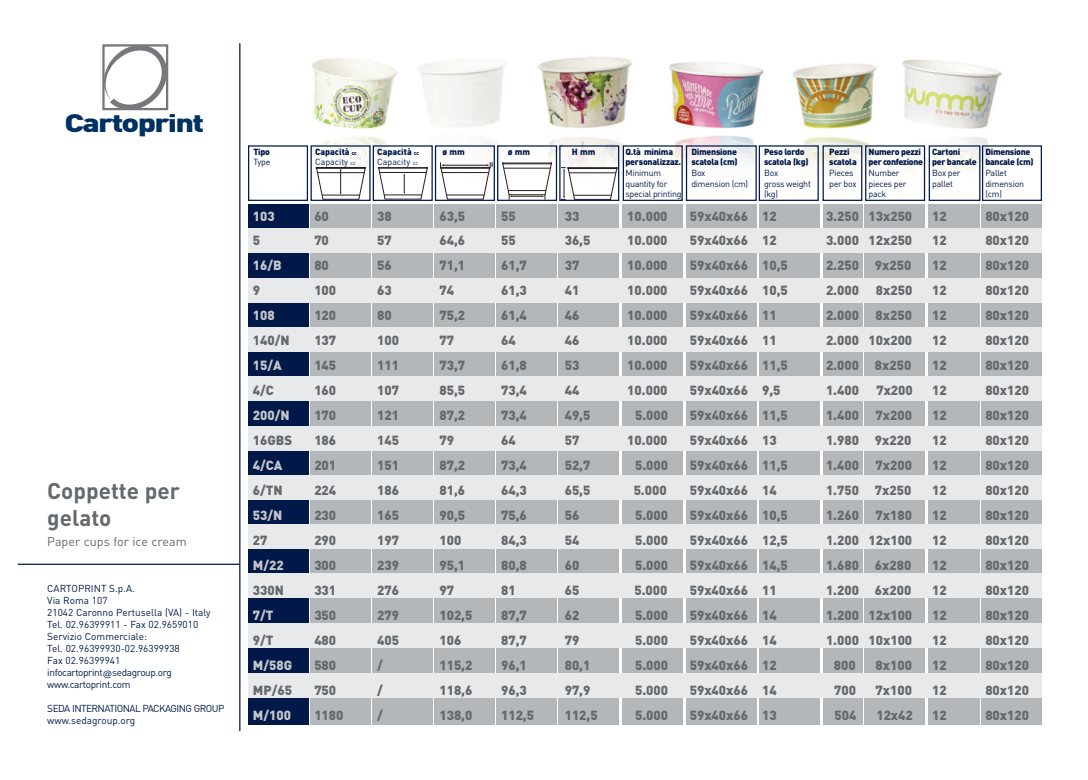
<style>
.page{position:relative;width:1088px;height:780px;background:#fff}
.page>*{position:absolute;margin:0;border:0;box-sizing:border-box;transform-origin:0 0}
.t1{font:900 24.88px "DIN";letter-spacing:-.055em;color:#003163;scale:1.3 1}
.t2{font:700 22.5px/27px "DIN";color:#64696d}
.t3{font:900 13.12px/25px "DIN";color:#64696d}
.t4{font:900 13.12px "DIN";color:#c5c6c9}
.t5{font:12.5px "DIN";color:#64696d}
.t6{font:10px/12px "DIN";color:#001949}
.t7{font:10px/12px "DIN";letter-spacing:-.05em;color:#001949}
.t8{font:900 8.75px/10.5px "DIN";letter-spacing:-.03em;color:#001949}
.t9{font:8.75px/10.5px "DIN";letter-spacing:-.025em;color:#001949}
.t10{font:900 8.75px/9.9px "DIN";color:#001949}
.s1{font-family:"Helvetica"}
.s2{font-size:5.5px}
.s3{font-weight:400}
.s4{font-weight:400;font-size:5.5px}
</style>
<div class="page">
<div style="left:982px;top:204px;width:60px;height:520px;background:#b4b7ba"></div>
<div style="left:928px;top:204px;width:52px;height:520px;background:#b4b7ba"></div>
<svg style="left:102px;top:47px;width:65px;height:64px"></svg>
<div style="left:102px;top:44px;width:66px;height:66px;border:2px solid #76787b"></div>
<img style="left:312px;top:56px;width:691px;height:145px">
<hr style="left:239px;top:43px;width:1px;height:688px;background:#001949">
<hr style="left:18px;top:563px;width:222px;height:2px;background:#001949">
<div style="left:248px;top:204px;width:60px;height:520px;background:#001949"></div>
<div style="left:310px;top:204px;width:60px;height:520px;background:#b4b7ba"></div>
<div style="left:372px;top:204px;width:60px;height:520px;background:#b4b7ba"></div>
<div style="left:435px;top:204px;width:60px;height:520px;background:#b4b7ba"></div>
<div style="left:497px;top:204px;width:60px;height:520px;background:#b4b7ba"></div>
<div style="left:559px;top:204px;width:60px;height:520px;background:#b4b7ba"></div>
<div style="left:622px;top:204px;width:60px;height:520px;background:#b4b7ba"></div>
<div style="left:759px;top:204px;width:60px;height:520px;background:#b4b7ba"></div>
<div style="left:823px;top:204px;width:39px;height:520px;background:#b4b7ba"></div>
<div style="left:865px;top:204px;width:60px;height:520px;background:#b4b7ba"></div>
<div style="left:686px;top:204px;width:71px;height:520px;background:#b4b7ba"></div>
<div style="left:248px;top:145px;width:60px;height:56px;border:1px solid #001949"></div>
<svg style="left:316px;top:167px;width:50px;height:32px"></svg>
<div style="left:310px;top:145px;width:61px;height:56px;border:1px solid #001949"></div>
<svg style="left:378px;top:167px;width:50px;height:32px"></svg>
<div style="left:373px;top:145px;width:60px;height:56px;border:1px solid #001949"></div>
<svg style="left:502px;top:163px;width:50px;height:36px"></svg>
<hr style="left:512px;top:196px;width:30px;height:1px;background:#231f20">
<div style="left:497px;top:145px;width:60px;height:56px;border:1px solid #001949"></div>
<svg style="left:561px;top:167px;width:56px;height:32px"></svg>
<div style="left:559px;top:145px;width:60px;height:56px;border:1px solid #001949"></div>
<div style="left:623px;top:145px;width:60px;height:56px;border:1px solid #001949"></div>
<div style="left:759px;top:145px;width:60px;height:56px;border:1px solid #001949"></div>
<div style="left:822px;top:145px;width:40px;height:56px;border:1px solid #001949"></div>
<div style="left:865px;top:145px;width:60px;height:56px;border:1px solid #001949"></div>
<div style="left:248px;top:673px;width:794px;height:24px;background:#e8e9eb"></div>
<div style="left:248px;top:228px;width:794px;height:25px;background:#e8e9eb"></div>
<div style="left:248px;top:278px;width:794px;height:24px;background:#e8e9eb"></div>
<div style="left:248px;top:327px;width:794px;height:25px;background:#e8e9eb"></div>
<div style="left:248px;top:376px;width:794px;height:25px;background:#e8e9eb"></div>
<div style="left:248px;top:426px;width:794px;height:24px;background:#e8e9eb"></div>
<div style="left:248px;top:475px;width:794px;height:24px;background:#e8e9eb"></div>
<div style="left:248px;top:524px;width:794px;height:25px;background:#e8e9eb"></div>
<div style="left:248px;top:573px;width:794px;height:25px;background:#e8e9eb"></div>
<div style="left:248px;top:623px;width:794px;height:24px;background:#e8e9eb"></div>
<div style="left:435px;top:145px;width:60px;height:56px;border:1px solid #001949"></div>
<div style="left:686px;top:145px;width:71px;height:56px;border:1px solid #001949"></div>
<svg style="left:440px;top:162px;width:53px;height:37px"></svg>
<div style="left:929px;top:145px;width:51px;height:56px;border:1px solid #001949"></div>
<div style="left:982px;top:145px;width:60px;height:56px;border:1px solid #001949"></div>
<h1 class="t1" style="left:65px;top:114px;width:109px">Cartoprint</h1>
<h2 class="t2" style="left:47px;top:479px;width:134px">Coppette per gelato</h2>
<p class="t5" style="left:47px;top:536px;width:141px">Paper cups for ice cream</p>
<p class="t6" style="left:47px;top:583px;width:165px">CARTOPRINT S.p.A.<br>Via Roma 107<br>21042 Caronno Pertusella (VA) - Italy<br>Tel. 02.96399911 - Fax 02.9659010<br>Servizio Commerciale:<br>Tel. 02.96399930-02.96399938<br>Fax 02.96399941 infocartoprint<span class="s1">@</span>sedagroup.org www.cartoprint.com</p>
<p class="t7" style="left:47px;top:703px;width:179px">SEDA INTERNATIONAL PACKAGING GROUP www.sedagroup.org</p>
<p class="t8" style="left:253px;top:147px;width:18px">Tipo</p>
<p class="t9" style="left:253px;top:158px;width:19px">Type</p>
<p class="t8" style="left:625px;top:147px;width:57px">Q.tà minima personalizzaz.</p>
<p class="t9" style="left:625px;top:169px;width:58px">Minimum quantity for special printing</p>
<p class="t10" style="left:315px;top:148px;width:43px">Capacità <span class="s2">cc<br></span><span class="s3">Capacity</span> <span class="s4">cc</span></p>
<p class="t10" style="left:377px;top:148px;width:43px">Capacità <span class="s2">cc<br></span><span class="s3">Capacity</span> <span class="s4">cc</span></p>
<p class="t8" style="left:443px;top:147px;width:24px">ø mm</p>
<p class="t8" style="left:508px;top:147px;width:24px">ø mm</p>
<p class="t8" style="left:572px;top:147px;width:25px">H mm</p>
<p class="t8" style="left:691px;top:147px;width:48px">Dimensione scatola (cm)</p>
<p class="t9" style="left:691px;top:169px;width:58px">Box<br>dimension (cm)</p>
<p class="t8" style="left:764px;top:147px;width:46px">Peso lordo scatola (kg)</p>
<p class="t9" style="left:764px;top:169px;width:48px">Box<br>gross weight (kg)</p>
<p class="t8" style="left:829px;top:147px;width:29px">Pezzi scatola</p>
<p class="t9" style="left:829px;top:169px;width:29px">Pieces per box</p>
<p class="t8" style="left:868px;top:147px;width:56px">Numero pezzi per confezione</p>
<p class="t9" style="left:868px;top:169px;width:40px">Number pieces per pack</p>
<p class="t4" style="left:253px;top:211px;width:23px">103</p>
<p class="t3" style="left:253px;top:229px;width:9px">5</p>
<p class="t4" style="left:253px;top:261px;width:30px">16/B</p>
<p class="t3" style="left:253px;top:279px;width:9px">9</p>
<p class="t4" style="left:253px;top:311px;width:23px">108</p>
<p class="t3" style="left:253px;top:329px;width:38px">140/N</p>
<p class="t4" style="left:253px;top:361px;width:30px">15/A</p>
<p class="t3" style="left:253px;top:379px;width:22px">4/C</p>
<p class="t4" style="left:253px;top:411px;width:38px">200/N</p>
<p class="t3" style="left:253px;top:429px;width:41px">16GBS</p>
<p class="t4" style="left:253px;top:460px;width:31px">4/CA</p>
<p class="t3" style="left:253px;top:479px;width:31px">6/TN</p>
<p class="t4" style="left:253px;top:510px;width:31px">53/N</p>
<p class="t3" style="left:253px;top:529px;width:16px">27</p>
<p class="t4" style="left:253px;top:560px;width:32px">M/22</p>
<p class="t3" style="left:253px;top:579px;width:33px">330N</p>
<p class="t4" style="left:253px;top:610px;width:22px">7/T</p>
<p class="t3" style="left:253px;top:628px;width:22px">9/T</p>
<p class="t4" style="left:253px;top:660px;width:41px">M/58G</p>
<p class="t3" style="left:253px;top:678px;width:41px">MP/65</p>
<p class="t4" style="left:253px;top:710px;width:40px">M/100</p>
<p class="t3" style="left:314px;top:204px;width:31px">60<br>70<br>80<br>100<br>120<br>137<br>145<br>160<br>170<br>186<br>201<br>224<br>230<br>290<br>300<br>331<br>350<br>480<br>580<br>750<br>1180</p>
<p class="t3" style="left:439px;top:204px;width:34px">63,5<br>64,6<br>71,1<br>74<br>75,2<br>77<br>73,7<br>85,5<br>87,2<br>79<br>87,2<br>81,6<br>90,5<br>100<br>95,1<br>97<br>102,5<br>106<br>115,2<br>118,6<br>138,0</p>
<p class="t3" style="left:377px;top:204px;width:23px">38<br>57<br>56<br>63<br>80<br>100<br>111<br>107<br>121<br>145<br>151<br>186<br>165<br>197<br>239<br>276<br>279<br>405 /<br>/<br>/</p>
<p class="t3" style="left:501px;top:204px;width:34px">55<br>55<br>61,7<br>61,3<br>61,4<br>64<br>61,8<br>73,4<br>73,4<br>64<br>73,4<br>64,3<br>75,6<br>84,3<br>80,8<br>81<br>87,7<br>87,7<br>96,1<br>96,3<br>112,5</p>
<p class="t3" style="left:565px;top:204px;width:34px">33<br>36,5<br>37<br>41<br>46<br>46<br>53<br>44<br>49,5<br>57<br>52,7<br>65,5<br>56<br>54<br>60<br>65<br>62<br>79<br>80,1<br>97,9<br>112,5</p>
<p class="t3" style="left:627px;top:204px;width:42px;text-align:center">10.000<br>10.000<br>10.000<br>10.000<br>10.000<br>10.000<br>10.000<br>10.000<br>5.000<br>10.000<br>5.000<br>5.000<br>5.000<br>5.000<br>5.000<br>5.000<br>5.000<br>5.000<br>5.000<br>5.000<br>5.000</p>
<p class="t3" style="left:690px;top:204px;width:60px;text-align:justify">59x40x66<br>59x40x66<br>59x40x66<br>59x40x66<br>59x40x66<br>59x40x66<br>59x40x66<br>59x40x66<br>59x40x66<br>59x40x66<br>59x40x66<br>59x40x66<br>59x40x66<br>59x40x66<br>59x40x66<br>59x40x66<br>59x40x66<br>59x40x66<br>59x40x66<br>59x40x66<br>59x40x66</p>
<p class="t3" style="left:762px;top:204px;width:27px">12<br>12<br>10,5<br>10,5<br>11<br>11<br>11,5<br>9,5<br>11,5<br>13<br>11,5<br>14<br>10,5<br>12,5<br>14,5<br>11<br>14<br>14<br>12<br>14<br>13</p>
<p class="t3" style="left:826px;top:204px;width:35px;text-align:center">3.250<br>3.000<br>2.250<br>2.000<br>2.000<br>2.000<br>2.000<br>1.400<br>1.400<br>1.980<br>1.400<br>1.750<br>1.260<br>1.200<br>1.680<br>1.200<br>1.200<br>1.000<br>800<br>700<br>504</p>
<p class="t3" style="left:868px;top:204px;width:46px;text-align:center">13x250<br>12x250<br>9x250<br>8x250<br>8x250<br>10x200<br>8x250<br>7x200<br>7x200<br>9x220<br>7x200<br>7x250<br>7x180<br>12x100<br>6x280<br>6x200<br>12x100<br>10x100<br>8x100<br>7x100<br>12x42</p>
<p class="t8" style="left:932px;top:147px;width:46px">Cartoni<br>per bancale</p>
<p class="t9" style="left:932px;top:169px;width:30px">Box per pallet</p>
<p class="t8" style="left:985px;top:147px;width:50px">Dimensione bancale (cm)</p>
<p class="t9" style="left:985px;top:169px;width:40px">Pallet dimension (cm)</p>
<p class="t3" style="left:932px;top:204px;width:16px;text-align:justify">12<br>12<br>12<br>12<br>12<br>12<br>12<br>12<br>12<br>12<br>12<br>12<br>12<br>12<br>12<br>12<br>12<br>12<br>12<br>12<br>12</p>
<p class="t3" style="left:985px;top:204px;width:45px;text-align:justify">80x120<br>80x120<br>80x120<br>80x120<br>80x120<br>80x120<br>80x120<br>80x120<br>80x120<br>80x120<br>80x120<br>80x120<br>80x120<br>80x120<br>80x120<br>80x120<br>80x120<br>80x120<br>80x120<br>80x120<br>80x120</p>
</div>
